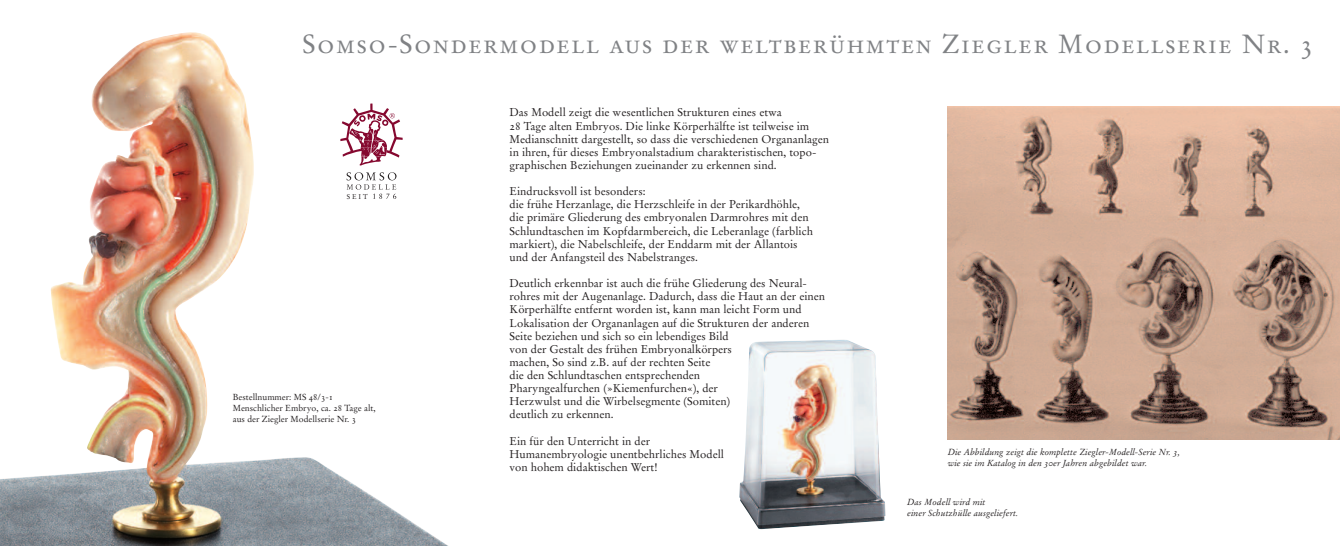
<style>
.page{position:relative;width:1340px;height:546px;background:#fff}
.page>*{position:absolute;margin:0;border:0;box-sizing:border-box;transform-origin:0 0}
.t1{font:26.25px "Stempel Garamond Roman SC";letter-spacing:.06em;color:#808285}
.t2{font:11.25px/13.1px "Stempel Garamond Roman Os F";color:#231f20}
.t3{font:8.75px/11px "Stempel Garamond Italic Os F";color:#231f20}
.t4{font:8.75px/11px "Stempel Garamond Roman Os F";color:#231f20}
.t5{font:6.88px "Stempel Garamond Roman Os F";color:#231f20}
</style>
<div class="page">
<img style="left:739px;top:340px;width:146px;height:189px">
<img style="left:947px;top:106px;width:392px;height:334px">
<img style="left:0;top:32px;width:448px;height:514px">
<svg style="left:346px;top:172px;width:50px;height:27px"></svg>
<svg style="left:340px;top:103px;width:62px;height:62px"></svg>
<h1 class="t1" style="left:302px;top:28px;width:1012px">Somso-Sondermodell aus der weltberühmten Ziegler Modellserie Nr. 3</h1>
<p class="t5" style="left:347px;top:193px;width:22px">SEIT</p>
<p class="t4" style="left:233px;top:392px;width:144px">Bestellnummer: MS 48/3-1<br>Menschlicher Embryo, ca. 28 Tage alt, aus der Ziegler Modellserie Nr. 3</p>
<p class="t2" style="left:509px;top:107px;width:321px">Das Modell zeigt die wesentlichen Strukturen eines etwa<br>28 Tage alten Embryos. Die linke Körperhälfte ist teilweise im Medianschnitt dargestellt, so dass die verschiedenen Organanlagen in ihren, für dieses Embryonalstadium charakteristischen, topo&shy;graphischen Beziehungen zueinander zu erkennen sind.</p>
<p class="t2" style="left:509px;top:186px;width:305px">Eindrucksvoll ist besonders:<br>die frühe Herzanlage, die Herzschleife in der Perikardhöhle, die primäre Gliederung des embryonalen Darmrohres mit den Schlundtaschen im Kopfdarmbereich, die Leberanlage (farblich markiert), die Nabelschleife, der Enddarm mit der Allantois und der Anfangsteil des Nabelstranges.</p>
<p class="t2" style="left:509px;top:278px;width:317px">Deutlich erkennbar ist auch die frühe Gliederung des Neural&shy;rohres mit der Augenanlage. Dadurch, dass die Haut an der einen Körperhälfte entfernt worden ist, kann man leicht Form und Lokalisation der Organanlagen auf die Strukturen der anderen Seite beziehen und sich so ein lebendiges Bild<br>von der Gestalt des frühen Embryonalkörpers<br>machen, So sind z.B. auf der rechten Seite<br>die den Schlundtaschen entsprechenden<br>Pharyngealfurchen (»Kiemenfurchen«), der<br>Herzwulst und die Wirbelsegmente (Somiten)<br>deutlich zu erkennen.</p>
<p class="t2" style="left:509px;top:435px;width:216px">Ein für den Unterricht in der<br>Humanembryologie unentbehrliches Modell von hohem didaktischen Wert!</p>
<p class="t3" style="left:947px;top:447px;width:234px">Die Abbildung zeigt die komplette Ziegler-Modell-Serie Nr. 3, wie sie im Katalog in den 30er Jahren abgebildet war.</p>
<p class="t3" style="left:907px;top:497px;width:112px">Das Modell wird mit<br>einer Schutzhülle ausgeliefert.</p>
</div>
